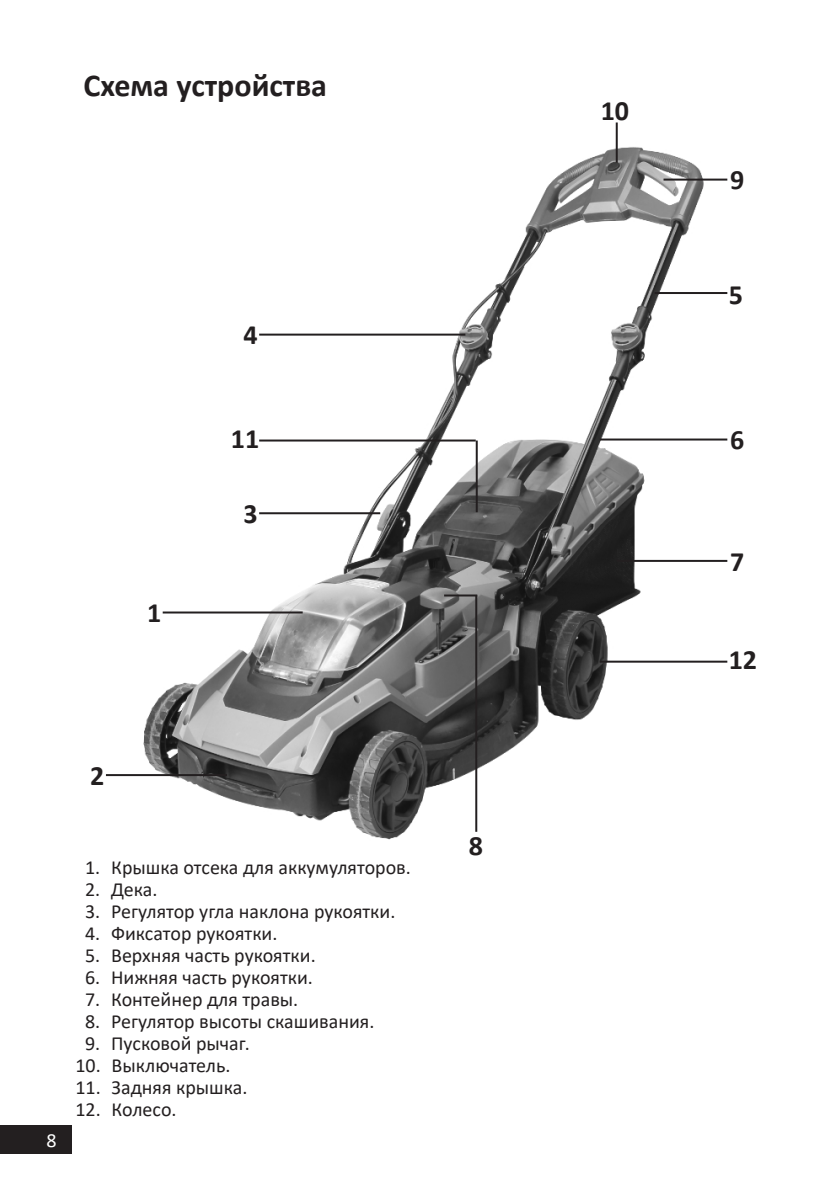
<style>
.page{position:relative;width:840px;height:1191px;background:#fff}
.page>*{position:absolute;margin:0;border:0;box-sizing:border-box;transform-origin:0 0}
.Заголовок_16{font:700 32px "Calibri";color:#231f20}
.цифры_на_схемах{font:700 28px "Calibri";color:#231f20}
.t1{font:20px "Calibri";color:#231f20}
.t2{font:20px "Calibri";color:#fff}
</style>
<div class="page">
<div style="left:0;top:1125px;width:72px;height:29px;background:#231f20"></div>
<img style="left:128px;top:142px;width:589px;height:698px">
<hr style="left:163px;top:611px;width:139px;height:2px;background:#231f20">
<hr style="left:106px;top:774px;width:121px;height:2px;background:#231f20">
<hr style="left:259px;top:512px;width:121px;height:2px;background:#231f20">
<hr style="left:259px;top:333px;width:206px;height:2px;background:#231f20">
<hr style="left:654px;top:292px;width:73px;height:2px;background:#231f20">
<hr style="left:599px;top:438px;width:128px;height:2px;background:#231f20">
<hr style="left:616px;top:560px;width:111px;height:2px;background:#231f20">
<hr style="left:475px;top:595px;width:2px;height:236px;background:#231f20">
<hr style="left:663px;top:179px;width:64px;height:2px;background:#231f20">
<hr style="left:615px;top:122px;width:2px;height:41px;background:#231f20">
<hr style="left:475px;top:440px;width:2px;height:72px;background:#231f20">
<hr style="left:259px;top:439px;width:216px;height:2px;background:#231f20">
<hr style="left:599px;top:660px;width:128px;height:2px;background:#231f20">
<hr style="left:444px;top:594px;width:33px;height:2px;background:#231f20">
<p class="Заголовок_16" style="left:83px;top:63px;width:245px">Схема устройства</p>
<p class="цифры_на_схемах" style="left:147px;top:593px;width:16px">1</p>
<p class="цифры_на_схемах" style="left:243px;top:315px;width:16px">4</p>
<p class="цифры_на_схемах" style="left:231px;top:419px;width:30px">11</p>
<p class="цифры_на_схемах" style="left:243px;top:493px;width:16px">3</p>
<p class="цифры_на_схемах" style="left:90px;top:755px;width:16px">2</p>
<p class="t2" style="left:47px;top:1127px;width:12px">8</p>
<p class="t1" style="left:85px;top:853px;width:327px">1. Крышка отсека для аккумуляторов.</p>
<p class="t1" style="left:85px;top:875px;width:74px">2. Дека.</p>
<p class="t1" style="left:85px;top:897px;width:311px">3. Регулятор угла наклона рукоятки.</p>
<p class="t1" style="left:85px;top:919px;width:194px">4. Фиксатор рукоятки.</p>
<p class="t1" style="left:85px;top:941px;width:232px">5. Верхняя часть рукоятки.</p>
<p class="t1" style="left:85px;top:963px;width:229px">6. Нижняя часть рукоятки.</p>
<p class="t1" style="left:85px;top:985px;width:214px">7. Контейнер для травы.</p>
<p class="t1" style="left:85px;top:1007px;width:291px">8. Регулятор высоты скашивания.</p>
<p class="t1" style="left:85px;top:1029px;width:166px">9. Пусковой рычаг.</p>
<p class="t1" style="left:75px;top:1051px;width:156px">10. Выключатель.</p>
<p class="t1" style="left:75px;top:1073px;width:173px">11. Задняя крышка.</p>
<p class="t1" style="left:75px;top:1095px;width:103px">12. Колесо.</p>
<p class="цифры_на_схемах" style="left:468px;top:826px;width:16px">8</p>
<p class="цифры_на_схемах" style="left:600px;top:91px;width:30px">10</p>
<p class="цифры_на_схемах" style="left:729px;top:160px;width:16px">9</p>
<p class="цифры_на_схемах" style="left:728px;top:274px;width:16px">5</p>
<p class="цифры_на_схемах" style="left:729px;top:420px;width:16px">6</p>
<p class="цифры_на_схемах" style="left:729px;top:542px;width:16px">7</p>
<p class="цифры_на_схемах" style="left:728px;top:640px;width:30px">12</p>
</div>
